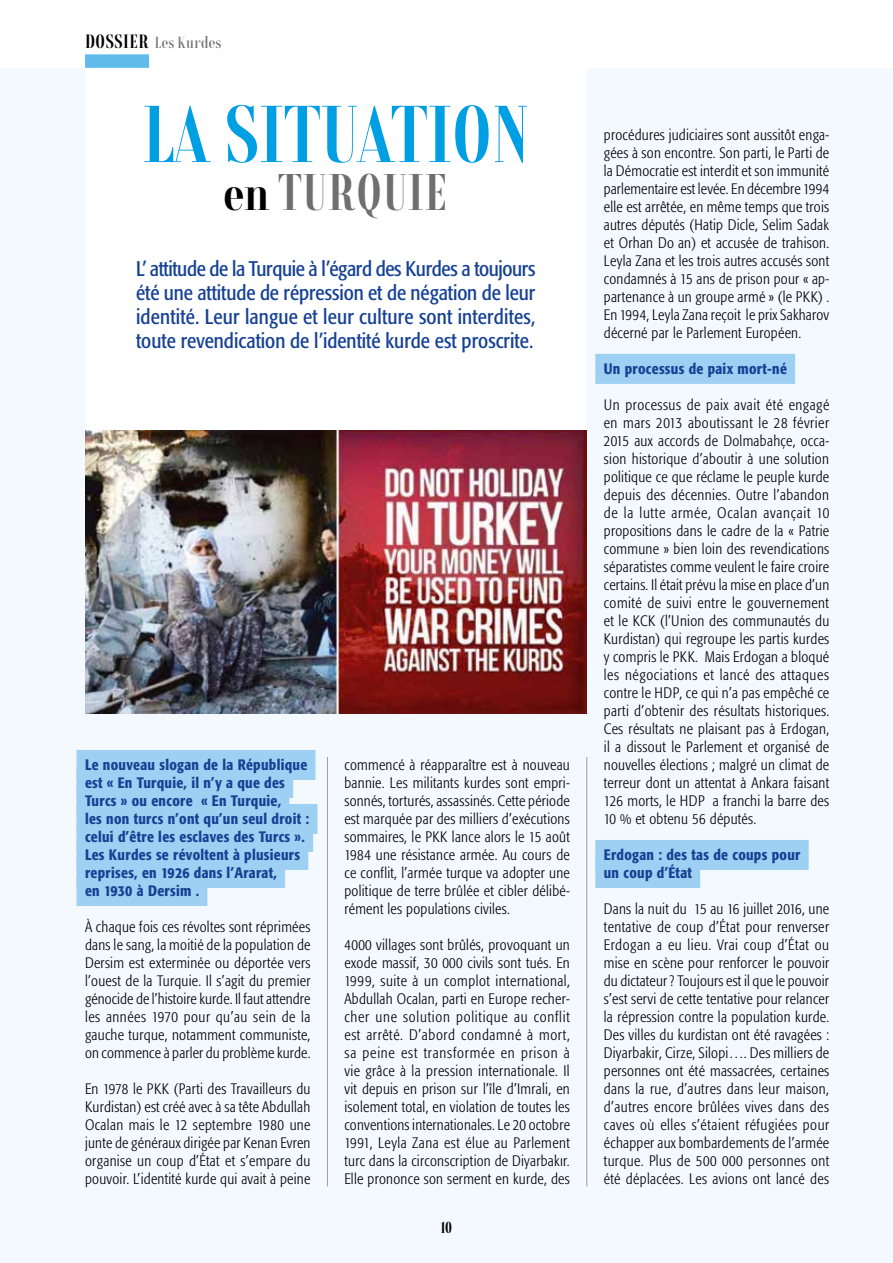
<style>
.page{position:relative;width:893px;height:1263px;background:#fff}
.page>*{position:absolute;margin:0;border:0;box-sizing:border-box;transform-origin:0 0}
.t1{font:700 75px "Rondal";color:#009fe3}
.t2{font:700 48px "Rondal";letter-spacing:.02em;color:#706f6f}
.t3{font:condensed 21px/24px "Formata";color:#164194;text-align:justify}
.t4{font:300 condensed 15px/18px "Formata";letter-spacing:.02em;color:#000;text-align:justify}
.t5{font:500 condensed 15px/18px "Formata";letter-spacing:.02em;color:#164194}
.t6{font:600 15px "Rondal";letter-spacing:.02em;color:#706f6f}
.t7{font:700 15px "Rondal";color:#000}
.s1{font-weight:700;font-size:18px;color:#000}
.s2{font-size:45px;color:#000}
</style>
<div class="page">
<div style="left:0;top:68px;width:893px;height:1195px;background:#f3f9fe"></div>
<hr style="left:327px;top:757px;width:1px;height:429px;background:#9d9d9c">
<hr style="left:586px;top:757px;width:1px;height:429px;background:#9d9d9c">
<div style="left:85px;top:54px;width:64px;height:14px;background:#61bbeb"></div>
<div style="left:77px;top:750px;width:238px;height:30px;background:#9dd0f2"></div>
<div style="left:77px;top:768px;width:216px;height:30px;background:#9dd0f2"></div>
<div style="left:77px;top:786px;width:212px;height:30px;background:#9dd0f2"></div>
<div style="left:77px;top:804px;width:240px;height:30px;background:#9dd0f2"></div>
<div style="left:77px;top:822px;width:236px;height:30px;background:#9dd0f2"></div>
<div style="left:77px;top:840px;width:231px;height:30px;background:#9dd0f2"></div>
<div style="left:77px;top:858px;width:208px;height:30px;background:#9dd0f2"></div>
<div style="left:77px;top:876px;width:130px;height:30px;background:#9dd0f2"></div>
<div style="left:595px;top:354px;width:200px;height:30px;background:#9dd0f2"></div>
<div style="left:595px;top:840px;width:214px;height:30px;background:#9dd0f2"></div>
<div style="left:595px;top:858px;width:105px;height:30px;background:#9dd0f2"></div>
<div style="left:85px;top:68px;width:502px;height:363px;background:#fff"></div>
<img style="left:85px;top:431px;width:502px;height:282px">
<p class="t6" style="left:85px;top:32px;width:138px"><span class="s1">DOSSIER</span> Les Kurdes</p>
<h1 class="t1" style="left:142px;top:83px;width:388px">LA SITUATION</h1>
<h2 class="t2" style="left:224px;top:160px;width:225px"><span class="s2">en</span> TURQUIE</h2>
<h3 class="t3" style="left:136px;top:257px;width:401px">L’ attitude de la Turquie à l’égard des Kurdes a toujours été une attitude de répression et de négation de leur identité. Leur langue et leur culture sont interdites, toute revendication de l’identité kurde est proscrite.</h3>
<p class="t5" style="left:85px;top:756px;width:226px">Le nouveau slogan de la République est « En Turquie, il n’y a que des<br>Turcs » ou encore « En Turquie,<br>les non turcs n’ont qu’un seul droit : celui d’être les esclaves des Turcs ».<br>Les Kurdes se révoltent à plusieurs reprises, en 1926 dans l’Ararat,<br>en 1930 à Dersim .</p>
<p class="t4" style="left:85px;top:918px;width:227px">À chaque fois ces révoltes sont réprimées dans le sang, la moitié de la population de Dersim est exterminée ou déportée vers l’ouest de la Turquie. Il s’agit du premier génocide de l’histoire kurde. Il faut attendre les années 1970 pour qu’au sein de la gauche turque, notamment communiste, on commence à parler du problème kurde.</p>
<p class="t4" style="left:85px;top:1080px;width:227px">En 1978 le PKK (Parti des Travailleurs du Kurdistan) est créé avec à sa tête Abdullah Ocalan mais le 12 septembre 1980 une junte de généraux dirigée par Kenan Evren organise un coup d’État et s’empare du pouvoir. L’identité kurde qui avait à peine</p>
<p class="t4" style="left:344px;top:756px;width:227px">commencé à réapparaître est à nouveau bannie. Les militants kurdes sont empri&shy;sonnés, torturés, assassinés. Cette période est marquée par des milliers d’exécutions sommaires, le PKK lance alors le 15 août 1984 une résistance armée. Au cours de ce conflit, l’armée turque va adopter une politique de terre brûlée et cibler délibé&shy;rément les populations civiles.</p>
<p class="t4" style="left:344px;top:936px;width:227px">4000 villages sont brûlés, provoquant un exode massif, 30 000 civils sont tués. En 1999, suite à un complot international, Abdullah Ocalan, parti en Europe recher&shy;cher une solution politique au conflit est arrêté. D’abord condamné à mort, sa peine est transformée en prison à vie grâce à la pression internationale. Il vit depuis en prison sur l’île d’Imrali, en isolement total, en violation de toutes les conventions internationales. Le 20 octobre 1991, Leyla Zana est élue au Parlement turc dans la circonscription de Diyarbakır.<br>Elle prononce son serment en kurde, des</p>
<p class="t7" style="left:441px;top:1217px;width:13px">10</p>
<p class="t4" style="left:604px;top:126px;width:227px">procédures judiciaires sont aussitôt enga&shy;gées à son encontre. Son parti, le Parti de la Démocratie est interdit et son immunité parlementaire est levée. En décembre 1994 elle est arrêtée, en même temps que trois autres députés (Hatip Dicle, Selim Sadak et Orhan Doğan) et accusée de trahison.<br>Leyla Zana et les trois autres accusés sont condamnés à 15 ans de prison pour « ap&shy;partenance à un groupe armé » (le PKK) .<br>En 1994, Leyla Zana reçoit le prix Sakharov décerné par le Parlement Européen.</p>
<p class="t5" style="left:604px;top:360px;width:185px">Un processus de paix mort-né</p>
<p class="t4" style="left:604px;top:396px;width:227px">Un processus de paix avait été engagé en mars 2013 aboutissant le 28 février 2015 aux accords de Dolmabahçe, occa&shy;sion historique d’aboutir à une solution politique ce que réclame le peuple kurde depuis des décennies. Outre l’abandon de la lutte armée, Ocalan avançait 10 propositions dans le cadre de la « Patrie commune » bien loin des revendications séparatistes comme veulent le faire croire certains. Il était prévu la mise en place d’un comité de suivi entre le gouvernement et le KCK (l’Union des communautés du Kurdistan) qui regroupe les partis kurdes y compris le PKK. Mais Erdogan a bloqué les négociations et lancé des attaques contre le HDP, ce qui n’a pas empêché ce parti d’obtenir des résultats historiques.<br>Ces résultats ne plaisant pas à Erdogan, il a dissout le Parlement et organisé de nouvelles élections ; malgré un climat de terreur dont un attentat à Ankara faisant 126 morts, le HDP a franchi la barre des 10 % et obtenu 56 députés.</p>
<p class="t5" style="left:604px;top:846px;width:198px">Erdogan : des tas de coups pour un coup d’État</p>
<p class="t4" style="left:604px;top:900px;width:227px">Dans la nuit du 15 au 16 juillet 2016, une tentative de coup d’État pour renverser Erdogan a eu lieu. Vrai coup d’État ou mise en scène pour renforcer le pouvoir du dictateur ? Toujours est il que le pouvoir s’est servi de cette tentative pour relancer la répression contre la population kurde.<br>Des villes du kurdistan ont été ravagées :<br>Diyarbakir, Cirze, Silopi…. Des milliers de personnes ont été massacrées, certaines dans la rue, d’autres dans leur maison, d’autres encore brûlées vives dans des caves où elles s’étaient réfugiées pour échapper aux bombardements de l’armée turque. Plus de 500 000 personnes ont été déplacées. Les avions ont lancé des</p>
</div>
